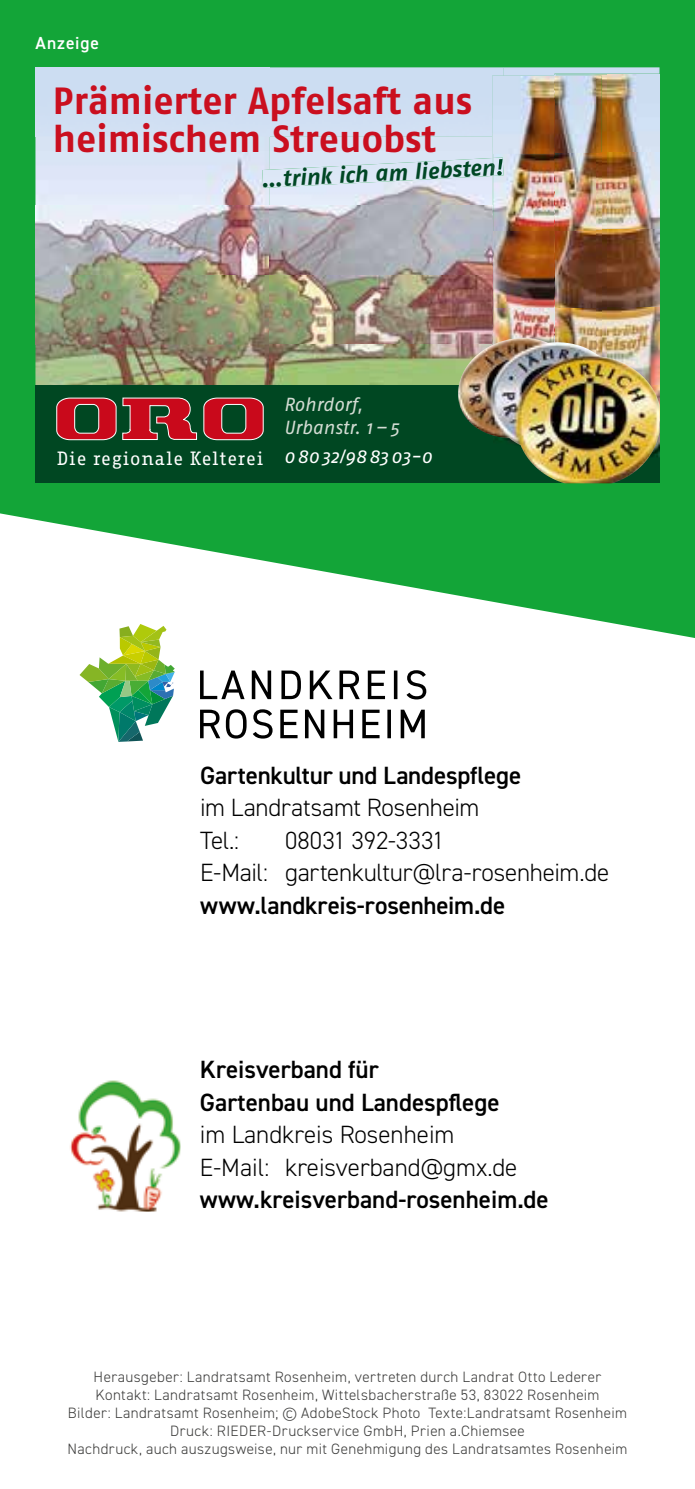
<style>
.page{position:relative;width:695px;height:1489px;background:#fff}
.page>*{position:absolute;margin:0;border:0;box-sizing:border-box;transform-origin:0 0}
.t1{font:700 37.75px/38.2px "Fago No";color:#ca0f1f}
.t2{font:300 25px/32.5px "DIN2014";letter-spacing:-.005em;color:#000}
.t3{font:600 25px/32.5px "DIN2014";color:#000}
.t4{font:italic 700 22.25px "Fago No";color:#004724}
.t5{font:italic 19px/22.8px "Fago No";letter-spacing:-.005em;color:#d3dcd3}
.t6{font:18.75px "Fago Office Serif";letter-spacing:.055em;color:#fff}
.t7{font:600 17.5px "DIN2014";letter-spacing:.05em;color:#fff}
.t8{font:300 15px/18px "DIN2014";letter-spacing:.03em;color:#3c3c3b;text-align:center}
.s1{font-family:"Fago No";font-style:italic;font-size:19px}
</style>
<div class="page">
<img style="left:70px;top:1080px;width:110px;height:131px">
<div style="left:0;top:0;width:694px;height:948px;background:#13a538"></div>
<svg style="left:0;top:513px;width:694px;height:435px;fill:#fff"></svg>
<div style="left:35px;top:67px;width:468px;height:69px;background:#cdddf2"></div>
<img style="left:503px;top:67px;width:156px;height:9px">
<img style="left:35px;top:136px;width:457px;height:208px">
<img style="left:35px;top:344px;width:234px;height:41px">
<img style="left:269px;top:344px;width:223px;height:41px">
<img style="left:503px;top:483px;width:156px;height:1px">
<img style="left:262px;top:158px;width:230px;height:30px">
<div style="left:35px;top:385px;width:624px;height:98px;background:#004722"></div>
<img style="left:492px;top:308px;width:1px;height:77px">
<img style="left:492px;top:385px;width:62px;height:64px">
<svg style="left:492px;top:158px;width:1px;height:18px"></svg>
<img style="left:493px;top:77px;width:102px;height:366px">
<img style="left:493px;top:157px;width:10px;height:19px">
<img style="left:554px;top:73px;width:105px;height:3px">
<img style="left:554px;top:449px;width:94px;height:15px">
<img style="left:555px;top:74px;width:104px;height:78px">
<img style="left:595px;top:152px;width:64px;height:233px">
<img style="left:555px;top:385px;width:104px;height:73px">
<img style="left:555px;top:76px;width:46px;height:77px">
<img style="left:467px;top:338px;width:57px;height:27px">
<svg style="left:203px;top:397px;width:61px;height:43px"></svg>
<svg style="left:56px;top:397px;width:141px;height:43px"></svg>
<svg style="left:200px;top:709px;width:224px;height:29px;background:#ababab"></svg>
<svg style="left:200px;top:670px;width:226px;height:29px;background:#b1b1b1"></svg>
<svg style="left:79px;top:624px;width:96px;height:117px;background:#a4cf9b"></svg>
<p class="t7" style="left:35px;top:31px;width:65px">Anzeige</p>
<h1 class="t1" style="left:53px;top:81px;width:420px">Prämierter Apfelsaft aus heimischem Streuobst</h1>
<h3 class="t4" style="left:260px;top:166px;width:244px;rotate:-3deg">…trink ich am liebsten!</h3>
<p class="t5" style="left:284px;top:393px;width:117px">Rohrdorf,<br>Urbanstr. 1 – 5</p>
<p class="t6" style="left:57px;top:448px;width:376px">Die regionale Kelterei <span class="s1">0 80 32/98 83 03-0</span></p>
<h2 class="t3" style="left:200px;top:758px;width:322px">Gartenkultur und Landespflege</h2>
<h2 class="t2" style="left:200px;top:791px;width:281px">im Landratsamt Rosenheim<br>Tel.:</h2>
<h2 class="t2" style="left:200px;top:824px;width:410px;text-indent:85px">08031 392-3331<br>E-Mail: gartenkultur@lra-rosenheim.de</h2>
<h2 class="t3" style="left:200px;top:888px;width:306px">www.landkreis-rosenheim.de</h2>
<h2 class="t3" style="left:200px;top:1052px;width:301px">Kreisverband für<br>Gartenbau und Landespflege</h2>
<h2 class="t2" style="left:200px;top:1118px;width:319px">im Landkreis Rosenheim<br>E-Mail: kreisverband@gmx.de</h2>
<h2 class="t3" style="left:200px;top:1182px;width:350px">www.kreisverband-rosenheim.de</h2>
<p class="t8" style="left:67px;top:1367px;width:561px">Herausgeber: Landratsamt Rosenheim, vertreten durch Landrat Otto Lederer Kontakt: Landratsamt Rosenheim, Wittelsbacherstraße 53, 83022 Rosenheim<br>Bilder: Landratsamt Rosenheim; © AdobeStock Photo Texte:Landratsamt Rosenheim Druck: RIEDER-Druckservice GmbH, Prien a.Chiemsee<br>Nachdruck, auch auszugsweise, nur mit Genehmigung des Landratsamtes Rosenheim</p>
</div>
